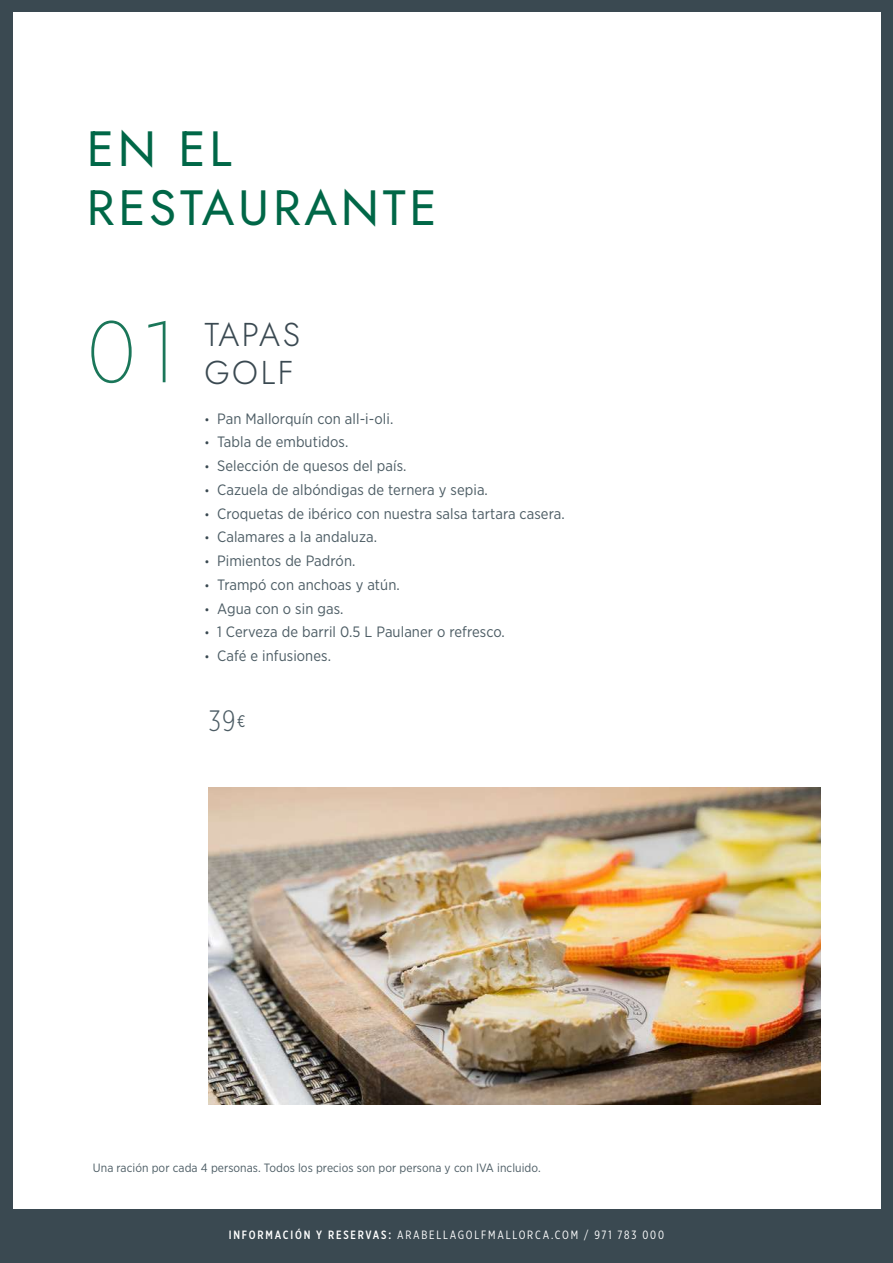
<style>
.page{position:relative;width:893px;height:1263px;background:#3a4951}
.page>*{position:absolute;margin:0;border:0;box-sizing:border-box;transform-origin:0 0}
.t1{font:200 87px "Jost";color:#1a7659}
.t2{font:49.5px/59.4px "Jost";letter-spacing:.075em;color:#006747}
.t3{font:300 33px/37.5px "Jost";letter-spacing:.075em;color:#3a4951}
.t4{font:300 29.4px "Gotham X Narrow";color:#4c5c64}
.t5{font:15px "Gotham Narrow";letter-spacing:.005em;color:#4c5c64}
.t6{font:12px "Gotham Narrow";letter-spacing:.005em;color:#4c5c64}
.t7{font:12px "Gotham X Narrow";letter-spacing:.15em;color:#fff}
.s1{font-size:12px;color:#3a4951}
.s2{font-weight:500}
</style>
<div class="page">
<div style="left:13px;top:13px;width:867px;height:1196px;background:#fff"></div>
<img style="left:209px;top:787px;width:612px;height:317px">
<h2 class="t2" style="left:87px;top:119px;width:351px">EN EL<br>RESTAURANTE</h2>
<h1 class="t1" style="left:87px;top:293px;width:92px">01</h1>
<h3 class="t3" style="left:204px;top:316px;width:97px">TAPAS<br>GOLF</h3>
<p class="t5" style="left:204px;top:409px;width:190px"><span class="s1">•</span> Pan Mallorquín con all-i-oli.</p>
<p class="t5" style="left:204px;top:433px;width:146px"><span class="s1">•</span> Tabla de embutidos.</p>
<p class="t5" style="left:204px;top:457px;width:204px"><span class="s1">•</span> Selección de quesos del país.</p>
<p class="t5" style="left:204px;top:480px;width:285px"><span class="s1">•</span> Cazuela de albóndigas de ternera y sepia.</p>
<p class="t5" style="left:204px;top:504px;width:362px"><span class="s1">•</span> Croquetas de ibérico con nuestra salsa tartara casera.</p>
<p class="t5" style="left:204px;top:528px;width:174px"><span class="s1">•</span> Calamares a la andaluza.</p>
<p class="t5" style="left:204px;top:552px;width:153px"><span class="s1">•</span> Pimientos de Padrón.</p>
<p class="t5" style="left:204px;top:575px;width:197px"><span class="s1">•</span> Trampó con anchoas y atún.</p>
<p class="t5" style="left:204px;top:599px;width:141px"><span class="s1">•</span> Agua con o sin gas.</p>
<p class="t5" style="left:204px;top:623px;width:302px"><span class="s1">•</span> 1 Cerveza de barril 0.5 L Paulaner o refresco.</p>
<p class="t5" style="left:204px;top:647px;width:128px"><span class="s1">•</span> Café e infusiones.</p>
<h3 class="t4" style="left:209px;top:703px;width:38px">39<sup>€</sup></h3>
<p class="t6" style="left:93px;top:1160px;width:449px">Una ración por cada 4 personas. Todos los precios son por persona y con IVA incluido.</p>
<p class="t7" style="left:229px;top:1227px;width:437px"><span class="s2">INFORMACIÓN Y RESERVAS:</span> ARABELLAGOLFMALLORCA.COM / 971 783 000</p>
</div>
